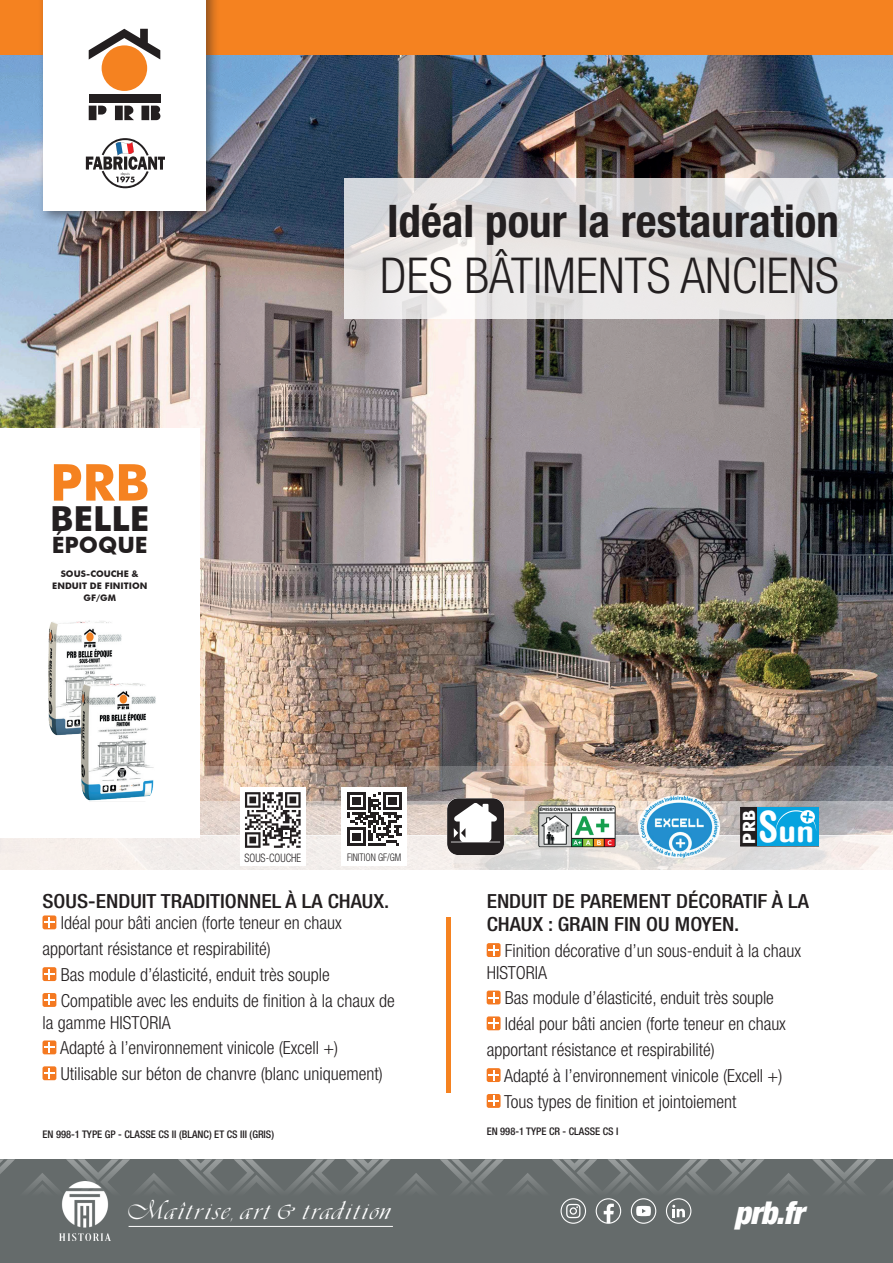
<style>
.page{position:relative;width:893px;height:1263px;background:#fff}
.page>*{position:absolute;margin:0;border:0;box-sizing:border-box;transform-origin:0 0}
.t1{font:700 51px "Futura BT";color:#f58220}
.t2{font:300 condensed 49.5px "Helvetica Neue LT Std";color:#231f20}
.t3{font:700 condensed 45px "Helvetica Neue LT Std";color:#231f20}
.t4{font:700 34.5px "Futura BT";color:#231f20}
.t5{font:italic 900 condensed 31.5px "Helvetica Neue LT Std";color:#fff}
.t6{font:700 condensed 28.35px "Helvetica Rounded";color:#fff;scale:1.39 1}
.t7{font:27px "Vivaldi MN";letter-spacing:-.01em;color:#fff}
.t8{font:700 22.5px "Futura BT";color:#231f20}
.t9{font:500 condensed 19.5px/23.4px "Helvetica Neue LT Std";color:#231f20;scale:1.1 1}
.t10{font:300 condensed 18px/25.8px "Helvetica Neue LT Std";color:#231f20}
.t11{font:700 16.2px "Futura";color:#fff}
.t12{font:300 condensed 11.7px "Helvetica Neue LT Std";color:#231f20;scale:.9 1}
.t13{font:500 condensed 10.5px "Helvetica Neue LT Std";color:#231f20}
.t14{font:300 condensed 10.5px "Helvetica Neue LT Std";color:#231f20;scale:.9 1}
.t15{font:700 9px/12px "Futura BT";color:#231f20;text-align:center}
.s1{font-size:43.2px}
</style>
<div class="page">
<img style="left:0;top:54px;width:893px;height:713px">
<svg style="left:344px;top:179px;width:549px;height:140px;background:#e2e1e1"></svg>
<div style="left:0;top:0;width:893px;height:54px;background:#f58220"></div>
<div style="left:38px;top:0;width:182px;height:225px;background:#231f20;opacity:.5"></div>
<div style="left:43px;top:0;width:163px;height:210px;background:#fff"></div>
<div style="left:102px;top:45px;width:45px;height:46px;background:#f58220;border-radius:50%"></div>
<div style="left:89px;top:94px;width:71px;height:8px;background:#231f20"></div>
<svg style="left:89px;top:29px;width:71px;height:31px"></svg>
<div style="left:89px;top:106px;width:7px;height:14px;background:#231f20"></div>
<svg style="left:98px;top:106px;width:9px;height:9px"></svg>
<div style="left:115px;top:106px;width:8px;height:14px;background:#231f20"></div>
<div style="left:141px;top:106px;width:8px;height:14px;background:#231f20"></div>
<svg style="left:124px;top:106px;width:10px;height:14px"></svg>
<svg style="left:151px;top:106px;width:9px;height:14px"></svg>
<svg style="left:86px;top:138px;width:79px;height:50px"></svg>
<svg style="left:0;top:835px;width:893px;height:35px;background:#ede8e5"></svg>
<svg style="left:200px;top:801px;width:693px;height:34px;background:#cfc4bf"></svg>
<svg style="left:200px;top:767px;width:693px;height:34px;background:#b3a095"></svg>
<div style="left:240px;top:787px;width:66px;height:79px;background:#fff"></div>
<svg style="left:245px;top:792px;width:56px;height:56px"></svg>
<svg style="left:447px;top:798px;width:57px;height:57px"></svg>
<div style="left:341px;top:787px;width:66px;height:79px;background:#fff"></div>
<svg style="left:347px;top:792px;width:54px;height:54px"></svg>
<img style="left:634px;top:795px;width:88px;height:63px">
<img style="left:537px;top:805px;width:80px;height:43px">
<div style="left:741px;top:807px;width:77px;height:39px;background:#231f20"></div>
<div style="left:740px;top:807px;width:78px;height:39px;border:1px solid #231f20"></div>
<div style="left:757px;top:807px;width:61px;height:39px;background:#06a3df"></div>
<svg style="left:776px;top:810px;width:40px;height:20px"></svg>
<div style="left:446px;top:917px;width:5px;height:176px;background:#f58220"></div>
<div style="left:0;top:428px;width:200px;height:410px;background:#fff"></div>
<img style="left:48px;top:621px;width:74px;height:115px">
<img style="left:76px;top:681px;width:80px;height:120px">
<div style="left:487px;top:943px;width:14px;height:14px;background:#f47921;border-radius:2px"></div>
<svg style="left:488px;top:945px;width:11px;height:10px"></svg>
<div style="left:487px;top:990px;width:14px;height:14px;background:#f47921;border-radius:2px"></div>
<svg style="left:488px;top:992px;width:11px;height:11px"></svg>
<div style="left:487px;top:1016px;width:14px;height:14px;background:#f47921;border-radius:2px"></div>
<svg style="left:488px;top:1018px;width:11px;height:10px"></svg>
<div style="left:487px;top:1068px;width:14px;height:14px;background:#f47921;border-radius:2px"></div>
<svg style="left:488px;top:1070px;width:11px;height:10px"></svg>
<div style="left:487px;top:1094px;width:14px;height:14px;background:#f47921;border-radius:2px"></div>
<svg style="left:488px;top:1096px;width:11px;height:10px"></svg>
<div style="left:43px;top:915px;width:13px;height:14px;background:#f47921;border-radius:2px"></div>
<svg style="left:44px;top:917px;width:11px;height:10px"></svg>
<div style="left:43px;top:967px;width:13px;height:14px;background:#f47921;border-radius:2px"></div>
<svg style="left:44px;top:969px;width:11px;height:10px"></svg>
<div style="left:43px;top:993px;width:13px;height:14px;background:#f47921;border-radius:2px"></div>
<svg style="left:44px;top:995px;width:11px;height:10px"></svg>
<div style="left:43px;top:1040px;width:13px;height:14px;background:#f47921;border-radius:2px"></div>
<svg style="left:44px;top:1042px;width:11px;height:11px"></svg>
<div style="left:43px;top:1066px;width:13px;height:14px;background:#f47921;border-radius:2px"></div>
<svg style="left:44px;top:1068px;width:11px;height:10px"></svg>
<div style="left:0;top:1159px;width:893px;height:104px;background:#656b6b"></div>
<img style="left:59px;top:1236px;width:51px;height:4px">
<svg style="left:0;top:1159px;width:893px;height:77px"></svg>
<h1 class="t1" style="left:50px;top:451px;width:101px">PRB</h1>
<h3 class="t4" style="left:50px;top:497px;width:101px">BELLE</h3>
<p class="t8" style="left:52px;top:531px;width:97px">ÉPOQUE</p>
<p class="t15" style="left:52px;top:568px;width:97px">SOUS-COUCHE &amp;<br>ENDUIT DE FINITION<br>GF/GM</p>
<h3 class="t3" style="left:387px;top:194px;width:453px">Idéal pour la restauration</h3>
<h2 class="t2" style="left:380px;top:247px;width:460px">DES BÂTIMENTS ANCIENS</h2>
<p class="t12" style="left:244px;top:851px;width:65px">SOUS-COUCHE</p>
<p class="t14" style="left:347px;top:852px;width:62px">FINITION GF/GM</p>
<p class="t11" style="left:738px;top:843px;width:36px;rotate:-90deg">PRB</p>
<h3 class="t6" style="left:758px;top:815px;width:42px"><span class="s1">S</span>un</h3>
<p class="t9" style="left:43px;top:889px;width:317px">SOUS-ENDUIT TRADITIONNEL À LA CHAUX.</p>
<p class="t10" style="left:43px;top:910px;width:301px;text-indent:18px">Idéal pour bâti ancien (forte teneur en chaux apportant résistance et respirabilité)</p>
<p class="t10" style="left:61px;top:962px;width:336px">Bas module d’élasticité, enduit très souple<br>Compatible avec les enduits de finition à la chaux de</p>
<p class="t10" style="left:60px;top:1009px;width:324px;text-indent:-18px">la gamme HISTORIA<br>Adapté à l’environnement vinicole (Excell +)<br>Utilisable sur béton de chanvre (blanc uniquement)</p>
<p class="t13" style="left:43px;top:1128px;width:233px">EN 998-1 TYPE GP - CLASSE CS II (BLANC) ET CS III (GRIS)</p>
<p class="t9" style="left:487px;top:889px;width:294px">ENDUIT DE PAREMENT DÉCORATIF À LA<br>CHAUX : GRAIN FIN OU MOYEN.</p>
<p class="t10" style="left:487px;top:940px;width:316px;line-height:21.6px;text-indent:18px">Finition décorative d’un sous-enduit à la chaux<br>HISTORIA</p>
<p class="t10" style="left:505px;top:985px;width:271px">Bas module d’élasticité, enduit très souple</p>
<p class="t10" style="left:505px;top:1011px;width:283px">Idéal pour bâti ancien (forte teneur en chaux</p>
<p class="t10" style="left:487px;top:1037px;width:230px">apportant résistance et respirabilité)</p>
<p class="t10" style="left:504px;top:1062px;width:280px">Adapté à l’environnement vinicole (Excell +)</p>
<p class="t10" style="left:504px;top:1088px;width:234px">Tous types de finition et jointoiement</p>
<p class="t13" style="left:487px;top:1125px;width:133px">EN 998-1 TYPE CR - CLASSE CS I</p>
<h3 class="t7" style="left:129px;top:1193px;width:265px">Maîtrise, art &amp; tradition</h3>
<h3 class="t5" style="left:734px;top:1193px;width:71px">prb.fr</h3>
</div>
